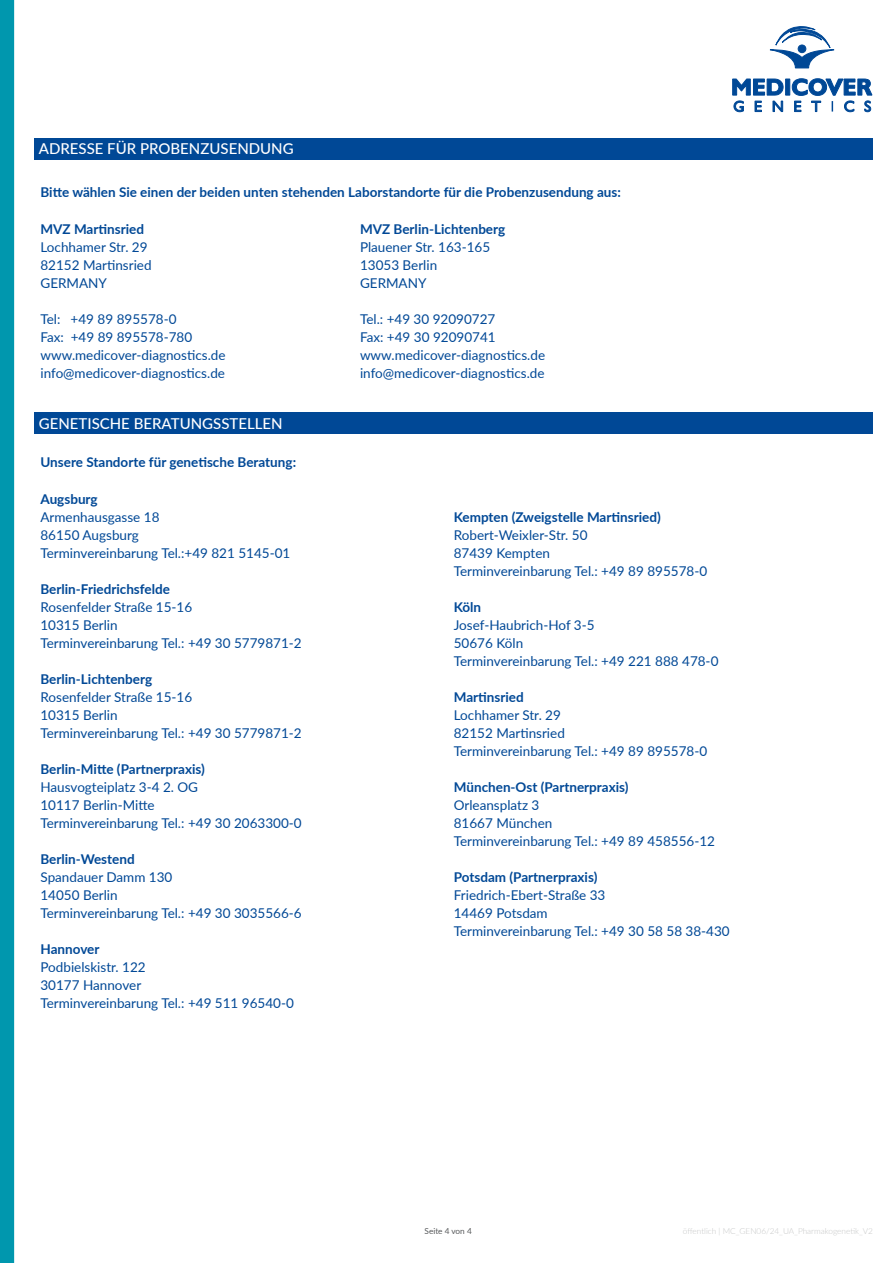
<style>
.page{position:relative;width:893px;height:1263px;background:#fff}
.page>*{position:absolute;margin:0;border:0;box-sizing:border-box;transform-origin:0 0}
.Paragraph_Style1{font:500 15px "Lato";color:#fff}
.Fließtext{font:13.5px "Lato";color:#004896}
.Fließtext-2{font:700 13.5px "Lato";color:#004896}
.Paragraph_Style1-2{font:700 13.5px "Lato";color:#004896}
.Paragraph_Style1-3{font:300 8.25px "Lato";color:#c5c6c6}
.Paragraph_Style1-4{font:8.25px "Lato";color:#585a5c}
</style>
<div class="page">
<div style="left:35px;top:138px;width:838px;height:22px;background:#004896"></div>
<div style="left:35px;top:412px;width:838px;height:22px;background:#004896"></div>
<svg style="left:770px;top:26px;width:64px;height:42px"></svg>
<svg style="left:733px;top:79px;width:139px;height:16px"></svg>
<svg style="left:734px;top:101px;width:9px;height:11px"></svg>
<svg style="left:755px;top:101px;width:6px;height:11px"></svg>
<svg style="left:773px;top:101px;width:10px;height:11px"></svg>
<svg style="left:794px;top:101px;width:7px;height:11px"></svg>
<svg style="left:811px;top:101px;width:10px;height:11px"></svg>
<svg style="left:844px;top:101px;width:10px;height:11px"></svg>
<svg style="left:865px;top:101px;width:6px;height:11px"></svg>
<div style="left:0;top:0;width:14px;height:1263px;background:#0097ae"></div>
<p class="Paragraph_Style1" style="left:39px;top:138px;width:256px">ADRESSE FÜR PROBENZUSENDUNG</p>
<p class="Paragraph_Style1-2" style="left:40px;top:182px;width:582px">Bitte wählen Sie einen der beiden unten stehenden Laborstandorte für die Probenzusendung aus:</p>
<p class="Fließtext-2" style="left:40px;top:219px;width:105px">MVZ Martinsried</p>
<p class="Fließtext" style="left:40px;top:237px;width:109px">Lochhamer Str. 29</p>
<p class="Fließtext" style="left:40px;top:255px;width:113px">82152 Martinsried</p>
<p class="Fließtext" style="left:40px;top:273px;width:68px">GERMANY</p>
<p class="Fließtext" style="left:40px;top:309px;width:138px">Tel: +49 89 895578-0</p>
<p class="Fließtext" style="left:40px;top:327px;width:153px">Fax: +49 89 895578-780</p>
<p class="Fließtext" style="left:40px;top:345px;width:187px">www.medicover-diagnostics.de</p>
<p class="Fließtext" style="left:40px;top:363px;width:186px">info@medicover-diagnostics.de</p>
<p class="Paragraph_Style1" style="left:39px;top:413px;width:245px">GENETISCHE BERATUNGSSTELLEN</p>
<p class="Paragraph_Style1-2" style="left:40px;top:452px;width:257px">Unsere Standorte für genetische Beratung:</p>
<p class="Fließtext-2" style="left:40px;top:489px;width:59px">Augsburg</p>
<p class="Fließtext" style="left:40px;top:507px;width:121px">Armenhausgasse 18</p>
<p class="Fließtext" style="left:40px;top:525px;width:100px">86150 Augsburg</p>
<p class="Fließtext" style="left:40px;top:543px;width:251px">Terminvereinbarung Tel.:+49 821 5145-01</p>
<p class="Fließtext-2" style="left:40px;top:579px;width:131px">Berlin-Friedrichsfelde</p>
<p class="Fließtext" style="left:40px;top:597px;width:153px">Rosenfelder Straße 15-16</p>
<p class="Fließtext" style="left:40px;top:615px;width:79px">10315 Berlin</p>
<p class="Fließtext" style="left:40px;top:633px;width:263px">Terminvereinbarung Tel.: +49 30 5779871-2</p>
<p class="Fließtext-2" style="left:40px;top:669px;width:113px">Berlin-Lichtenberg</p>
<p class="Fließtext" style="left:40px;top:687px;width:153px">Rosenfelder Straße 15-16</p>
<p class="Fließtext" style="left:40px;top:705px;width:79px">10315 Berlin</p>
<p class="Fließtext" style="left:40px;top:723px;width:263px">Terminvereinbarung Tel.: +49 30 5779871-2</p>
<p class="Fließtext-2" style="left:40px;top:759px;width:166px">Berlin-Mitte (Partnerpraxis)</p>
<p class="Fließtext" style="left:40px;top:777px;width:159px">Hausvogteiplatz 3-4 2. OG</p>
<p class="Fließtext" style="left:40px;top:795px;width:116px">10117 Berlin-Mitte</p>
<p class="Fließtext" style="left:40px;top:813px;width:263px">Terminvereinbarung Tel.: +49 30 2063300-0</p>
<p class="Fließtext-2" style="left:40px;top:849px;width:96px">Berlin-Westend</p>
<p class="Fließtext" style="left:40px;top:867px;width:133px">Spandauer Damm 130</p>
<p class="Fließtext" style="left:40px;top:885px;width:79px">14050 Berlin</p>
<p class="Fließtext" style="left:40px;top:903px;width:263px">Terminvereinbarung Tel.: +49 30 3035566-6</p>
<p class="Fließtext-2" style="left:40px;top:939px;width:60px">Hannover</p>
<p class="Fließtext" style="left:40px;top:957px;width:107px">Podbielskistr. 122</p>
<p class="Fließtext" style="left:40px;top:975px;width:102px">30177 Hannover</p>
<p class="Fließtext" style="left:40px;top:993px;width:255px">Terminvereinbarung Tel.: +49 511 96540-0</p>
<p class="Fließtext-2" style="left:360px;top:219px;width:147px">MVZ Berlin-Lichtenberg</p>
<p class="Fließtext" style="left:360px;top:237px;width:132px">Plauener Str. 163-165</p>
<p class="Fließtext" style="left:360px;top:255px;width:79px">13053 Berlin</p>
<p class="Fließtext" style="left:360px;top:273px;width:68px">GERMANY</p>
<p class="Fließtext" style="left:360px;top:309px;width:137px">Tel.: +49 30 92090727</p>
<p class="Fließtext" style="left:360px;top:327px;width:137px">Fax: +49 30 92090741</p>
<p class="Fließtext" style="left:360px;top:345px;width:187px">www.medicover-diagnostics.de</p>
<p class="Fließtext" style="left:360px;top:363px;width:186px">info@medicover-diagnostics.de</p>
<p class="Fließtext-2" style="left:454px;top:507px;width:208px">Kempten (Zweigstelle Martinsried)</p>
<p class="Fließtext" style="left:454px;top:525px;width:135px">Robert-Weixler-Str. 50</p>
<p class="Fließtext" style="left:454px;top:543px;width:98px">87439 Kempten</p>
<p class="Fließtext" style="left:454px;top:561px;width:255px">Terminvereinbarung Tel.: +49 89 895578-0</p>
<p class="Fließtext-2" style="left:454px;top:597px;width:29px">Köln</p>
<p class="Fließtext" style="left:454px;top:615px;width:142px">Josef-Haubrich-Hof 3-5</p>
<p class="Fließtext" style="left:454px;top:633px;width:71px">50676 Köln</p>
<p class="Fließtext" style="left:454px;top:651px;width:266px">Terminvereinbarung Tel.: +49 221 888 478-0</p>
<p class="Fließtext-2" style="left:454px;top:687px;width:72px">Martinsried</p>
<p class="Fließtext" style="left:454px;top:705px;width:109px">Lochhamer Str. 29</p>
<p class="Fließtext" style="left:454px;top:723px;width:113px">82152 Martinsried</p>
<p class="Fließtext" style="left:454px;top:741px;width:255px">Terminvereinbarung Tel.: +49 89 895578-0</p>
<p class="Fließtext-2" style="left:454px;top:777px;width:176px">München-Ost (Partnerpraxis)</p>
<p class="Fließtext" style="left:454px;top:795px;width:87px">Orleansplatz 3</p>
<p class="Fließtext" style="left:454px;top:813px;width:100px">81667 München</p>
<p class="Fließtext" style="left:454px;top:831px;width:263px">Terminvereinbarung Tel.: +49 89 458556-12</p>
<p class="Fließtext-2" style="left:454px;top:867px;width:145px">Potsdam (Partnerpraxis)</p>
<p class="Fließtext" style="left:454px;top:885px;width:153px">Friedrich-Ebert-Straße 33</p>
<p class="Fließtext" style="left:454px;top:903px;width:95px">14469 Potsdam</p>
<p class="Fließtext" style="left:454px;top:921px;width:277px">Terminvereinbarung Tel.: +49 30 58 58 38-430</p>
<p class="Paragraph_Style1-4" style="left:425px;top:1225px;width:49px">Seite 4 von 4</p>
<p class="Paragraph_Style1-3" style="left:683px;top:1225px;width:192px">öffentlich | MC_GEN06/24_UA_Pharmakogenetik_V2</p>
</div>
